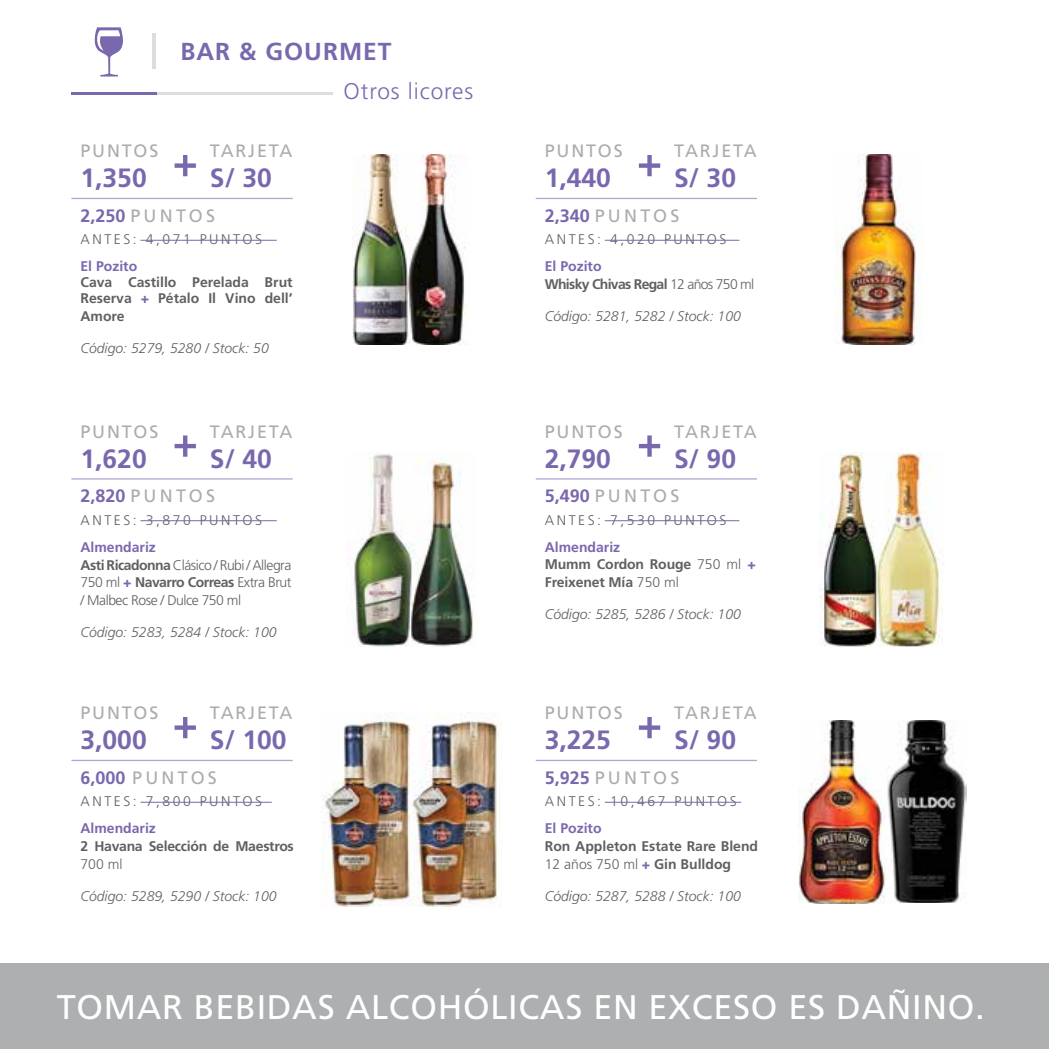
<style>
.page{position:relative;width:1049px;height:1049px;background:#fff}
.page>*{position:absolute;margin:0;border:0;box-sizing:border-box;transform-origin:0 0}
.t1{font:34.2px "Frutiger";letter-spacing:.02em;color:#fff}
.t2{font:700 26.4px "Frutiger";color:#7a68ae}
.t3{font:700 24.6px "Frutiger";letter-spacing:.04em;color:#7a68ae}
.t4{font:300 22.6px "Frutiger";letter-spacing:.04em;color:#7a68ae}
.t5{font:18px "Frutiger";letter-spacing:.1em;color:#aaacaf}
.t6{font:italic 300 14px "Frutiger";color:#5f6062}
.t7{font:700 14px/18px "Frutiger";color:#5f6062}
.t8{font:300 14px "Frutiger";letter-spacing:.18em;color:#5f6062}
.t9{font:300 14px/18px "Frutiger";letter-spacing:-.035em;color:#5f6062}
.t10{font:700 14px/18px "Frutiger";letter-spacing:-.05em;color:#5f6062}
.t11{font:700 14px "Frutiger";color:#7a68ae}
.t12{font:700 14px "Frutiger";letter-spacing:-.02em;color:#5f6062}
.s1{font-weight:700;color:#7a68ae}
.s2{font-weight:900;color:#7a68ae}
.s3{color:#7a68ae}
.s4{font-weight:300}
.s5{font-weight:700}
</style>
<div class="page">
<img style="left:322px;top:712px;width:179px;height:194px">
<hr style="left:71px;top:92px;width:86px;height:3px;background:#7a68ae">
<hr style="left:153px;top:33px;width:3px;height:36px;background:#dcddde">
<hr style="left:157px;top:92px;width:176px;height:3px;background:#dcddde">
<svg style="left:95px;top:27px;width:28px;height:50px"></svg>
<div style="left:0;top:964px;width:1049px;height:85px;background:#adafb0"></div>
<img style="left:352px;top:155px;width:115px;height:190px">
<img style="left:835px;top:155px;width:81px;height:190px">
<img style="left:346px;top:452px;width:127px;height:194px">
<img style="left:819px;top:452px;width:125px;height:194px">
<svg style="left:175px;top:435px;width:21px;height:22px"></svg>
<svg style="left:175px;top:155px;width:21px;height:21px"></svg>
<svg style="left:639px;top:435px;width:21px;height:22px"></svg>
<svg style="left:639px;top:155px;width:21px;height:21px"></svg>
<hr style="left:71px;top:478px;width:222px;height:1px;background:#b1a7d2">
<hr style="left:71px;top:198px;width:222px;height:1px;background:#b1a7d2">
<hr style="left:536px;top:478px;width:221px;height:1px;background:#b1a7d2">
<hr style="left:536px;top:198px;width:221px;height:1px;background:#b1a7d2">
<hr style="left:140px;top:520px;width:137px;height:1px;background:#7a68ae">
<hr style="left:140px;top:240px;width:137px;height:1px;background:#7a68ae">
<hr style="left:605px;top:520px;width:134px;height:1px;background:#7a68ae">
<hr style="left:605px;top:240px;width:134px;height:1px;background:#7a68ae">
<img style="left:799px;top:720px;width:167px;height:183px">
<svg style="left:639px;top:717px;width:21px;height:21px"></svg>
<hr style="left:536px;top:760px;width:221px;height:1px;background:#b1a7d2">
<hr style="left:605px;top:802px;width:136px;height:1px;background:#7a68ae">
<svg style="left:175px;top:717px;width:21px;height:21px"></svg>
<hr style="left:71px;top:760px;width:222px;height:1px;background:#b1a7d2">
<hr style="left:140px;top:802px;width:132px;height:1px;background:#7a68ae">
<h3 class="t3" style="left:180px;top:37px;width:213px">BAR &amp; GOURMET</h3>
<h3 class="t4" style="left:344px;top:78px;width:131px">Otros licores</h3>
<p class="t5" style="left:81px;top:140px;width:79px">PUNTOS</p>
<p class="t5" style="left:210px;top:140px;width:84px">TARJETA</p>
<p class="t5" style="left:545px;top:140px;width:79px">PUNTOS</p>
<p class="t5" style="left:674px;top:140px;width:84px">TARJETA</p>
<h2 class="t2" style="left:81px;top:163px;width:68px">1,350</h2>
<h2 class="t2" style="left:210px;top:163px;width:63px">S/ 30</h2>
<h2 class="t2" style="left:545px;top:163px;width:68px">1,440</h2>
<h2 class="t2" style="left:674px;top:163px;width:63px">S/ 30</h2>
<p class="t5" style="left:81px;top:205px;width:136px"><span class="s1">2,250</span>PUNTOS</p>
<p class="t5" style="left:545px;top:205px;width:136px"><span class="s1">2,340</span>PUNTOS</p>
<p class="t8" style="left:81px;top:231px;width:183px">ANTES: 4,071 PUNTOS</p>
<p class="t8" style="left:545px;top:231px;width:183px">ANTES: 4,020 PUNTOS</p>
<p class="t11" style="left:81px;top:258px;width:58px">El Pozito</p>
<p class="t7" style="left:81px;top:274px;width:214px;line-height:16px">Cava Castillo Perelada Brut<br>Reserva <span class="s2">+</span> Pétalo Il Vino dell’</p>
<p class="t7" style="left:81px;top:307px;width:46px">Amore</p>
<p class="t6" style="left:81px;top:340px;width:190px">Código: 5279, 5280 / Stock: 50</p>
<p class="t10" style="left:545px;top:257px;width:211px"><span class="s3">El Pozito<br></span>Whisky Chivas Regal <span class="s4">12 años 750 ml</span></p>
<p class="t6" style="left:545px;top:308px;width:198px">Código: 5281, 5282 / Stock: 100</p>
<p class="t5" style="left:81px;top:421px;width:79px">PUNTOS</p>
<p class="t5" style="left:210px;top:421px;width:84px">TARJETA</p>
<p class="t5" style="left:545px;top:421px;width:79px">PUNTOS</p>
<p class="t5" style="left:674px;top:421px;width:84px">TARJETA</p>
<h2 class="t2" style="left:81px;top:443px;width:68px">1,620</h2>
<h2 class="t2" style="left:210px;top:443px;width:63px">S/ 40</h2>
<h2 class="t2" style="left:545px;top:443px;width:68px">2,790</h2>
<h2 class="t2" style="left:674px;top:443px;width:63px">S/ 90</h2>
<p class="t5" style="left:81px;top:486px;width:136px"><span class="s1">2,820</span> PUNTOS</p>
<p class="t5" style="left:545px;top:486px;width:136px"><span class="s1">5,490</span>PUNTOS</p>
<p class="t8" style="left:81px;top:512px;width:183px">ANTES: 3,870 PUNTOS</p>
<p class="t8" style="left:545px;top:512px;width:183px">ANTES: 7,530 PUNTOS</p>
<p class="t9" style="left:81px;top:538px;width:212px"><span class="s1">Almendariz<br></span><span class="s5">Asti Ricadonna</span> Clásico / Rubi / Allegra<br>750 ml <span class="s2">+</span> <span class="s5">Navarro Correas</span> Extra Brut / Malbec Rose / Dulce 750 ml</p>
<p class="t6" style="left:81px;top:624px;width:198px">Código: 5283, 5284 / Stock: 100</p>
<p class="t7" style="left:545px;top:538px;width:212px"><span class="s3">Almendariz<br></span>Mumm Cordon Rouge <span class="s4">750 ml</span> <span class="s2">+<br></span>Freixenet Mía <span class="s4">750 ml</span></p>
<p class="t6" style="left:545px;top:607px;width:198px">Código: 5285, 5286 / Stock: 100</p>
<p class="t5" style="left:81px;top:702px;width:79px">PUNTOS</p>
<p class="t5" style="left:210px;top:702px;width:84px">TARJETA</p>
<p class="t5" style="left:545px;top:702px;width:79px">PUNTOS</p>
<p class="t5" style="left:674px;top:702px;width:84px">TARJETA</p>
<h2 class="t2" style="left:81px;top:725px;width:68px">3,000</h2>
<p class="t5" style="left:81px;top:767px;width:138px"><span class="s1">6,000</span> PUNTOS</p>
<h2 class="t2" style="left:210px;top:725px;width:78px">S/ 100</h2>
<h2 class="t2" style="left:545px;top:725px;width:68px">3,225</h2>
<p class="t5" style="left:545px;top:767px;width:136px"><span class="s1">5,925</span> PUNTOS</p>
<h2 class="t2" style="left:674px;top:725px;width:63px">S/ 90</h2>
<p class="t8" style="left:81px;top:793px;width:183px">ANTES: 7,800 PUNTOS</p>
<p class="t8" style="left:545px;top:793px;width:193px">ANTES: 10,467 PUNTOS</p>
<p class="t11" style="left:81px;top:820px;width:77px">Almendariz</p>
<p class="t12" style="left:81px;top:838px;width:215px">2 Havana Selección de Maestros</p>
<p class="t8" style="left:81px;top:856px;width:44px">700 ml</p>
<p class="t6" style="left:81px;top:888px;width:198px">Código: 5289, 5290 / Stock: 100</p>
<p class="t11" style="left:545px;top:820px;width:58px">El Pozito</p>
<p class="t7" style="left:545px;top:837px;width:215px">Ron Appleton Estate Rare Blend<br><span class="s4">12 años 750 ml</span> <span class="s2">+</span> Gin Bulldog</p>
<p class="t6" style="left:545px;top:888px;width:198px">Código: 5287, 5288 / Stock: 100</p>
<h1 class="t1" style="left:57px;top:987px;width:929px">TOMAR BEBIDAS ALCOHÓLICAS EN EXCESO ES DAÑINO.</h1>
</div>
